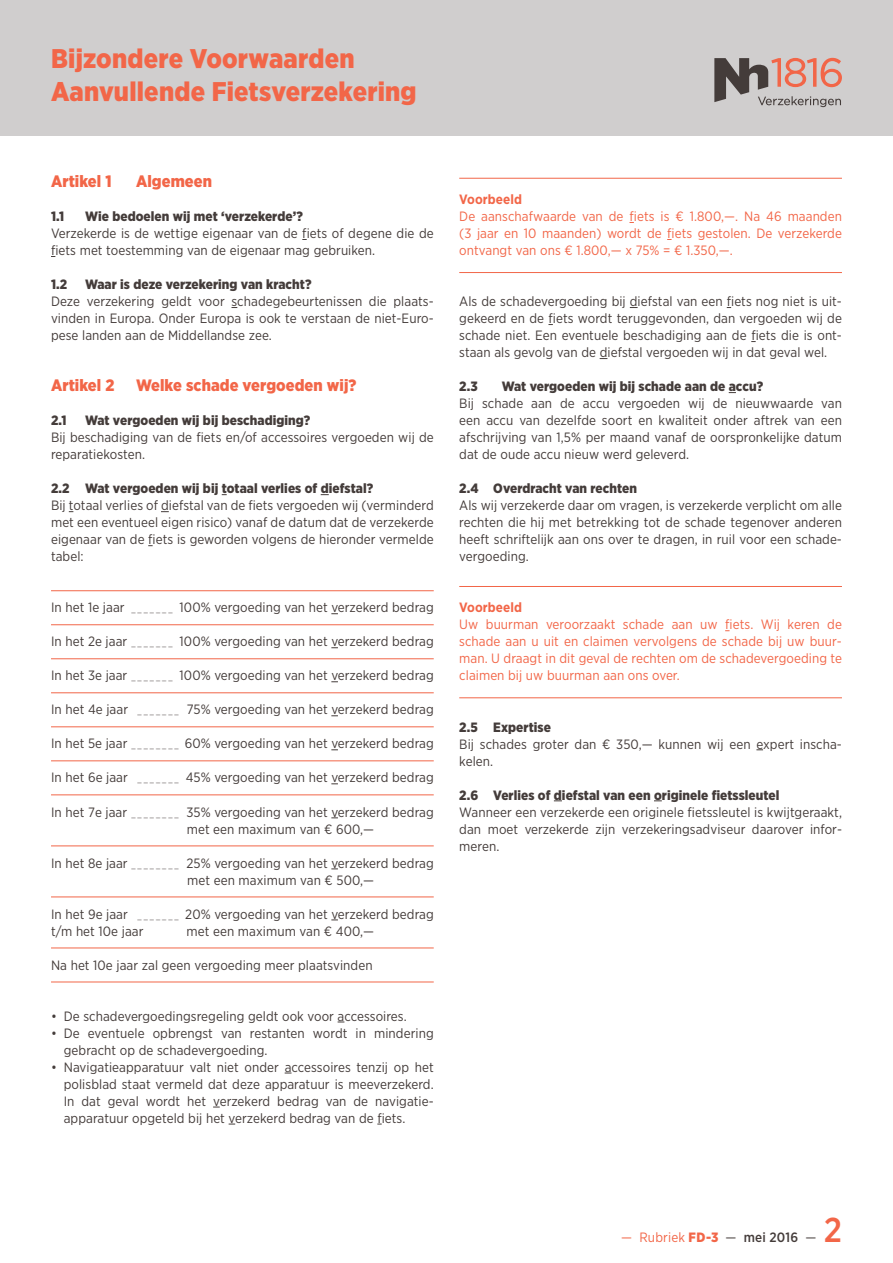
<style>
.page{position:relative;width:893px;height:1263px;background:#fff}
.page>*{position:absolute;margin:0;border:0;box-sizing:border-box;transform-origin:0 0}
.t1{font:500 34.5px "Gotham Narrow";color:#f26648}
.t2{font:900 27px/33px "Gotham Narrow";letter-spacing:.01em;color:#f26648}
.t3{font:900 16.5px "Gotham Narrow";letter-spacing:.005em;color:#f26648}
.t4{font:13.5px/17px "Gotham Narrow";letter-spacing:.005em;color:#443c3a}
.t5{font:13.5px/17px "Gotham Narrow";letter-spacing:.005em;color:#f26648;text-align:justify}
.t6{font:900 13.5px "Gotham Narrow";letter-spacing:.005em;color:#443c3a}
.t7{font:700 13.5px "Gotham Narrow";letter-spacing:.005em;color:#f26648}
.s1{font-size:7.5px}
.s2{font-weight:900}
.s3{color:#443c3a}
.s4{font-weight:500;color:#443c3a}
</style>
<div class="page">
<hr style="left:51px;top:590px;width:383px;height:1px;background:#f26648">
<hr style="left:51px;top:624px;width:383px;height:1px;background:#f26648">
<hr style="left:51px;top:658px;width:383px;height:1px;background:#f26648">
<hr style="left:51px;top:692px;width:383px;height:1px;background:#f26648">
<hr style="left:51px;top:726px;width:383px;height:1px;background:#f26648">
<hr style="left:51px;top:760px;width:383px;height:1px;background:#f26648">
<hr style="left:51px;top:794px;width:383px;height:1px;background:#f26648">
<hr style="left:51px;top:845px;width:383px;height:1px;background:#f26648">
<hr style="left:51px;top:896px;width:383px;height:1px;background:#f26648">
<hr style="left:51px;top:947px;width:383px;height:1px;background:#f26648">
<hr style="left:51px;top:981px;width:383px;height:1px;background:#f26648">
<hr style="left:459px;top:178px;width:383px;height:1px;background:#f26648">
<hr style="left:459px;top:272px;width:383px;height:1px;background:#f26648">
<hr style="left:459px;top:586px;width:383px;height:1px;background:#f26648">
<hr style="left:459px;top:697px;width:383px;height:1px;background:#f26648">
<div style="left:0;top:0;width:893px;height:136px;background:#d0cece"></div>
<svg style="left:714px;top:58px;width:128px;height:49px"></svg>
<h2 class="t2" style="left:51px;top:41px;width:367px">Bijzondere Voorwaarden<br>Aanvullende Fietsverzekering</h2>
<p class="t3" style="left:51px;top:170px;width:62px">Artikel 1</p>
<p class="t3" style="left:136px;top:170px;width:77px">Algemeen</p>
<p class="t6" style="left:51px;top:207px;width:15px">1.1</p>
<p class="t6" style="left:85px;top:207px;width:219px">Wie bedoelen wij met ‘verzekerde’?</p>
<p class="t4" style="left:51px;top:225px;width:384px">Verzekerde is de wettige eigenaar van de fiets of degene die de fiets met toestemming van de eigenaar mag gebruiken.</p>
<p class="t6" style="left:51px;top:275px;width:18px">1.2</p>
<p class="t6" style="left:85px;top:275px;width:228px">Waar is deze verzekering van kracht?</p>
<p class="t4" style="left:51px;top:293px;width:384px;text-align:justify">Deze verzekering geldt voor schadegebeurtenissen die plaats&shy;vinden in Europa. Onder Europa is ook te verstaan de niet-Euro&shy;pese landen aan de Middellandse zee.</p>
<p class="t3" style="left:51px;top:374px;width:65px">Artikel 2</p>
<p class="t3" style="left:136px;top:374px;width:222px">Welke schade vergoeden wij?</p>
<p class="t6" style="left:51px;top:412px;width:17px">2.1</p>
<p class="t6" style="left:85px;top:412px;width:227px">Wat vergoeden wij bij beschadiging?</p>
<p class="t4" style="left:51px;top:429px;width:384px">Bij beschadiging van de fiets en/of accessoires vergoeden wij de reparatiekosten.</p>
<p class="t6" style="left:51px;top:480px;width:324px">2.2 Wat vergoeden wij bij totaal verlies of diefstal?</p>
<p class="t4" style="left:51px;top:497px;width:384px;text-align:justify">Bij totaal verlies of diefstal van de fiets vergoeden wij (verminderd met een eventueel eigen risico) vanaf de datum dat de verzekerde eigenaar van de fiets is geworden volgens de hieronder vermelde tabel:</p>
<p class="t4" style="left:51px;top:599px;width:384px">In het 1e jaar <span class="s1">_ _ _ _ _ _ _</span> 100% vergoeding van het verzekerd bedrag</p>
<p class="t4" style="left:51px;top:633px;width:384px">In het 2e jaar <span class="s1">_ _ _ _ _ _ _</span> 100% vergoeding van het verzekerd bedrag</p>
<p class="t4" style="left:51px;top:667px;width:384px">In het 3e jaar <span class="s1">_ _ _ _ _ _ _</span> 100% vergoeding van het verzekerd bedrag</p>
<p class="t4" style="left:51px;top:701px;width:384px">In het 4e jaar <span class="s1">_ _ _ _ _ _ _</span> 75% vergoeding van het verzekerd bedrag</p>
<p class="t4" style="left:51px;top:735px;width:384px">In het 5e jaar <span class="s1">_ _ _ _ _ _ _ _</span> 60% vergoeding van het verzekerd bedrag</p>
<p class="t4" style="left:51px;top:769px;width:384px">In het 6e jaar <span class="s1">_ _ _ _ _ _ _</span> 45% vergoeding van het verzekerd bedrag</p>
<p class="t4" style="left:187px;top:803px;width:248px;text-indent:-136px">In het 7e jaar <span class="s1">_ _ _ _ _ _ _ _</span> 35% vergoeding van het verzekerd bedrag met een maximum van € 600,—</p>
<p class="t4" style="left:187px;top:854px;width:248px;text-indent:-136px">In het 8e jaar <span class="s1">_ _ _ _ _ _ _ _</span> 25% vergoeding van het verzekerd bedrag met een maximum van € 500,—</p>
<p class="t4" style="left:51px;top:905px;width:384px">In het 9e jaar <span class="s1">_ _ _ _ _ _ _</span> 20% vergoeding van het verzekerd bedrag t/m het 10e jaar</p>
<p class="t4" style="left:187px;top:922px;width:189px">met een maximum van € 400,—</p>
<p class="t4" style="left:51px;top:956px;width:323px">Na het 10e jaar zal geen vergoeding meer plaatsvinden</p>
<p class="t4" style="left:51px;top:1007px;width:357px">• De schadevergoedingsregeling geldt ook voor accessoires.</p>
<p class="t4" style="left:64px;top:1024px;width:371px;text-indent:-13px">• De eventuele opbrengst van restanten wordt in mindering gebracht op de schadevergoeding.</p>
<p class="t4" style="left:64px;top:1058px;width:371px;text-align:justify;text-indent:-13px">• Navigatieapparatuur valt niet onder accessoires tenzij op het polisblad staat vermeld dat deze apparatuur is meeverzekerd.<br>In dat geval wordt het verzekerd bedrag van de navigatie&shy;apparatuur opgeteld bij het verzekerd bedrag van de fiets.</p>
<p class="t7" style="left:459px;top:191px;width:64px">Voorbeeld</p>
<p class="t5" style="left:459px;top:208px;width:384px">De aanschafwaarde van de fiets is € 1.800,—. Na 46 maanden (3 jaar en 10 maanden) wordt de fiets gestolen. De verzekerde ontvangt van ons € 1.800,— x 75% = € 1.350,—.</p>
<p class="t4" style="left:459px;top:293px;width:384px;text-align:justify">Als de schadevergoeding bij diefstal van een fiets nog niet is uit&shy;gekeerd en de fiets wordt teruggevonden, dan vergoeden wij de schade niet. Een eventuele beschadiging aan de fiets die is ont&shy;staan als gevolg van de diefstal vergoeden wij in dat geval wel.</p>
<p class="t6" style="left:459px;top:378px;width:20px">2.3</p>
<p class="t6" style="left:502px;top:378px;width:263px">Wat vergoeden wij bij schade aan de accu?</p>
<p class="t4" style="left:459px;top:395px;width:384px;text-align:justify">Bij schade aan de accu vergoeden wij de nieuwwaarde van een accu van dezelfde soort en kwaliteit onder aftrek van een afschrijving van 1,5% per maand vanaf de oorspronkelijke datum dat de oude accu nieuw werd geleverd.</p>
<p class="t6" style="left:459px;top:480px;width:179px">2.4 Overdracht van rechten</p>
<p class="t4" style="left:459px;top:497px;width:384px;text-align:justify">Als wij verzekerde daar om vragen, is verzekerde verplicht om alle rechten die hij met betrekking tot de schade tegenover anderen heeft schriftelijk aan ons over te dragen, in ruil voor een schade&shy;vergoeding.</p>
<p class="t7" style="left:459px;top:599px;width:64px">Voorbeeld</p>
<p class="t5" style="left:459px;top:616px;width:384px">Uw buurman veroorzaakt schade aan uw fiets. Wij keren de schade aan u uit en claimen vervolgens de schade bij uw buur&shy;man. U draagt in dit geval de rechten om de schadevergoeding te claimen bij uw buurman aan ons over.</p>
<p class="t6" style="left:459px;top:718px;width:93px">2.5 Expertise</p>
<p class="t4" style="left:459px;top:735px;width:384px">Bij schades groter dan € 350,— kunnen wij een expert inscha&shy;kelen.</p>
<p class="t6" style="left:459px;top:786px;width:322px">2.6 Verlies of diefstal van een originele fietssleutel</p>
<p class="t4" style="left:459px;top:803px;width:384px;text-align:justify">Wanneer een verzekerde een originele fietssleutel is kwijtgeraakt, dan moet verzekerde zijn verzekeringsadviseur daarover infor&shy;meren.</p>
<p class="t5" style="left:621px;top:1228px;width:197px">— Rubriek <span class="s2">FD-3</span> <span class="s3">—</span> <span class="s4">mei 2016</span> <span class="s3">—</span></p>
<h1 class="t1" style="left:824px;top:1208px;width:20px">2</h1>
</div>
